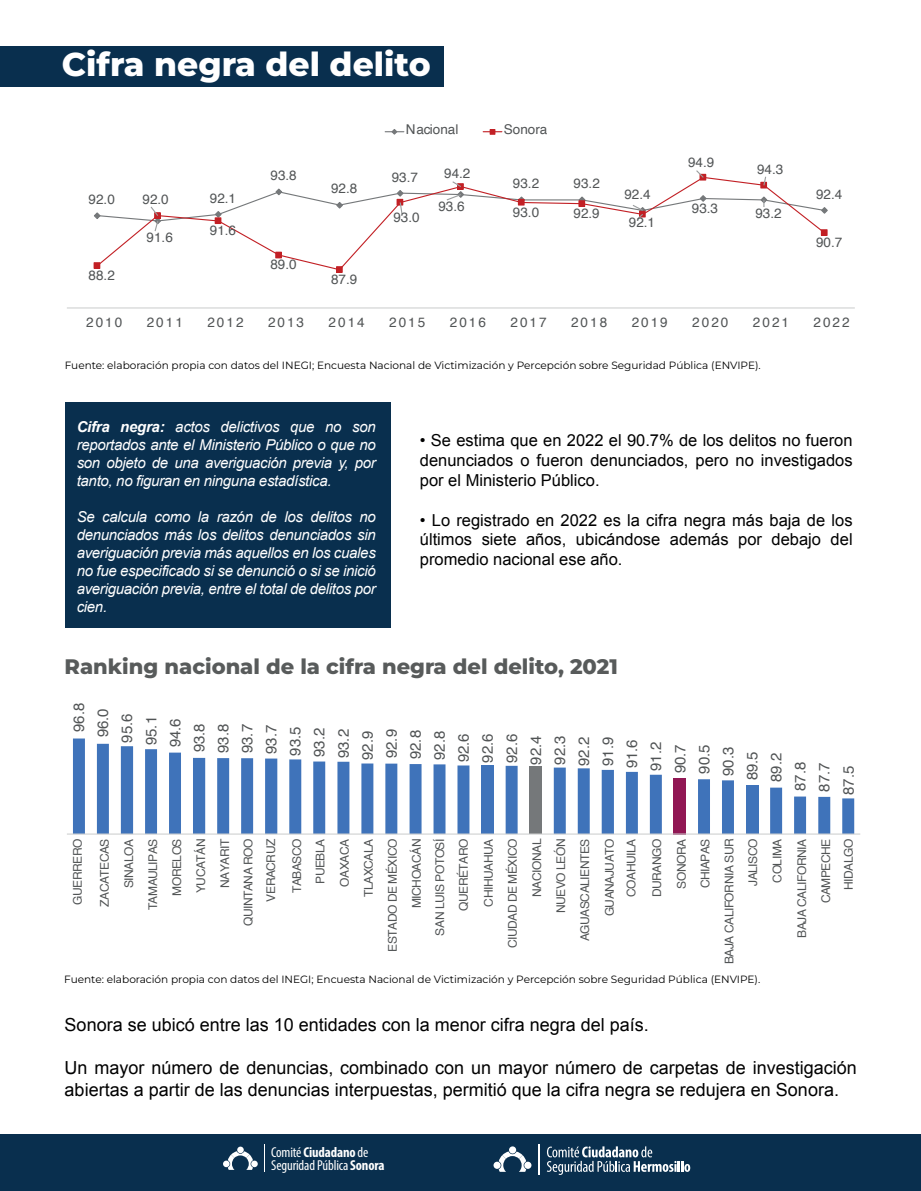
<style>
.page{position:relative;width:921px;height:1191px;background:#fff}
.page>*{position:absolute;margin:0;border:0;box-sizing:border-box;transform-origin:0 0}
.t1{font:800 33px "Montserrat";color:#fff}
.t2{font:800 21px "Montserrat";color:#585b5b}
.t3{font:18px/21.6px "Arial";color:#000001}
.t4{font:16.5px/19.8px "Arial";color:#000001;text-align:justify}
.t5{font:italic 15px/18px "Arial";letter-spacing:-.02em;color:#fff;text-align:justify}
.t6{font:15px "Helvetica";color:#515455}
.t7{font:condensed 14.4px "Myriad Pro";letter-spacing:-.01em;color:#fff}
.t8{font:700 condensed 14.4px "Myriad Pro";letter-spacing:-.01em;color:#fff}
.t9{font:13.5px "Helvetica";letter-spacing:.15em;color:#515455}
.t10{font:13.5px "Helvetica";color:#515455}
.t11{font:12px/23.9px "Helvetica";letter-spacing:-.04em;color:#515455;text-align:right}
.t12{font:10.5px "Montserrat";color:#000001}
.s1{font-weight:700}
.s2{font-weight:400}
</style>
<div class="page">
<div style="left:65px;top:402px;width:326px;height:226px;background:#092f4e"></div>
<div style="left:0;top:1135px;width:921px;height:56px;background:#092f4e"></div>
<div style="left:237px;top:1147px;width:7px;height:6px;background:#fff;border-radius:50%"></div>
<div style="left:223px;top:1161px;width:7px;height:6px;background:#fff;border-radius:50%"></div>
<div style="left:251px;top:1161px;width:7px;height:6px;background:#fff;border-radius:50%"></div>
<svg style="left:228px;top:1151px;width:25px;height:19px"></svg>
<svg style="left:264px;top:1144px;width:1px;height:28px"></svg>
<div style="left:509px;top:1146px;width:7px;height:8px;background:#fff;border-radius:50%"></div>
<div style="left:494px;top:1162px;width:7px;height:7px;background:#fff;border-radius:50%"></div>
<div style="left:524px;top:1162px;width:7px;height:7px;background:#fff;border-radius:50%"></div>
<svg style="left:499px;top:1151px;width:27px;height:21px"></svg>
<svg style="left:547px;top:1146px;width:143px;height:29px"></svg>
<hr style="left:539px;top:1144px;width:1px;height:30px;background:#fff">
<div style="left:0;top:46px;width:443px;height:41px;background:#092f4e"></div>
<hr style="left:67px;top:307px;width:788px;height:2px;background:#d0d1d1">
<svg style="left:100px;top:235px;width:721px;height:35px"></svg>
<div style="left:94px;top:262px;width:6px;height:7px;border:1px solid #c22025"></div>
<div style="left:275px;top:252px;width:7px;height:6px;border:1px solid #c22025"></div>
<div style="left:336px;top:266px;width:7px;height:7px;border:1px solid #c22025"></div>
<div style="left:821px;top:229px;width:7px;height:7px;border:1px solid #c22025"></div>
<svg style="left:94px;top:170px;width:734px;height:65px"></svg>
<svg style="left:385px;top:129px;width:19px;height:6px"></svg>
<svg style="left:483px;top:129px;width:19px;height:6px"></svg>
<svg style="left:73px;top:739px;width:781px;height:95px"></svg>
<hr style="left:67px;top:834px;width:793px;height:1px;background:#d0d1d1">
<h1 class="t1" style="left:62px;top:42px;width:370px">Cifra negra del delito</h1>
<p class="t9" style="left:89px;top:189px;width:28px">92.0</p>
<p class="t9" style="left:89px;top:265px;width:28px">88.2</p>
<p class="t9" style="left:143px;top:189px;width:28px">92.0</p>
<p class="t9" style="left:147px;top:227px;width:28px">91.6</p>
<p class="t9" style="left:210px;top:188px;width:28px">92.1</p>
<p class="t9" style="left:210px;top:220px;width:28px">91.6</p>
<p class="t9" style="left:270px;top:165px;width:28px">93.8</p>
<p class="t9" style="left:270px;top:254px;width:28px">89.0</p>
<p class="t9" style="left:331px;top:178px;width:28px">92.8</p>
<p class="t9" style="left:331px;top:269px;width:28px">87.9</p>
<p class="t10" style="left:406px;top:119px;width:54px">Nacional</p>
<p class="t9" style="left:504px;top:119px;width:45px">Sonora</p>
<p class="t9" style="left:392px;top:167px;width:28px">93.7</p>
<p class="t9" style="left:393px;top:207px;width:28px">93.0</p>
<p class="t9" style="left:444px;top:163px;width:28px">94.2</p>
<p class="t9" style="left:438px;top:196px;width:28px">93.6</p>
<p class="t9" style="left:513px;top:173px;width:28px">93.2</p>
<p class="t9" style="left:574px;top:173px;width:28px">93.2</p>
<p class="t9" style="left:513px;top:201px;width:28px">93.0</p>
<p class="t9" style="left:574px;top:203px;width:28px">92.9</p>
<p class="t9" style="left:624px;top:184px;width:28px">92.4</p>
<p class="t9" style="left:629px;top:212px;width:28px">92.1</p>
<p class="t9" style="left:688px;top:152px;width:28px">94.9</p>
<p class="t9" style="left:692px;top:197px;width:28px">93.3</p>
<p class="t9" style="left:757px;top:158px;width:28px">94.3</p>
<p class="t9" style="left:755px;top:203px;width:28px">93.2</p>
<p class="t9" style="left:816px;top:184px;width:28px">92.4</p>
<p class="t9" style="left:816px;top:232px;width:28px">90.7</p>
<p class="t9" style="left:86px;top:312px;width:38px">2010</p>
<p class="t9" style="left:147px;top:312px;width:38px">2011</p>
<p class="t9" style="left:207px;top:312px;width:38px">2012</p>
<p class="t9" style="left:268px;top:312px;width:38px">2013</p>
<p class="t9" style="left:329px;top:312px;width:38px">2014</p>
<p class="t9" style="left:389px;top:312px;width:38px">2015</p>
<p class="t9" style="left:450px;top:312px;width:38px">2016</p>
<p class="t9" style="left:510px;top:312px;width:38px">2017</p>
<p class="t9" style="left:571px;top:312px;width:38px">2018</p>
<p class="t9" style="left:632px;top:312px;width:38px">2019</p>
<p class="t9" style="left:692px;top:312px;width:38px">2020</p>
<p class="t9" style="left:753px;top:312px;width:38px">2021</p>
<p class="t9" style="left:814px;top:312px;width:38px">2022</p>
<p class="t12" style="left:65px;top:359px;width:698px">Fuente: elaboración propia con datos del INEGI; Encuesta Nacional de Victimización y Percepción sobre Seguridad Pública (ENVIPE).</p>
<p class="t5" style="left:77px;top:418px;width:301px"><span class="s1">Cifra negra:</span> actos delictivos que no son reportados ante el Ministerio Público o que no son objeto de una averiguación previa y, por tanto, no figuran en ninguna estadística.</p>
<p class="t5" style="left:77px;top:508px;width:301px">Se calcula como la razón de los delitos no denunciados más los delitos denunciados sin averiguación previa más aquellos en los cuales no fue especificado si se denunció o si se inició averiguación previa, entre el total de delitos por cien.</p>
<p class="t4" style="left:420px;top:431px;width:434px">• Se estima que en 2022 el 90.7% de los delitos no fueron denunciados o fueron denunciados, pero no investigados por el Ministerio Público.</p>
<p class="t4" style="left:420px;top:510px;width:434px">• Lo registrado en 2022 es la cifra negra más baja de los últimos siete años, ubicándose además por debajo del promedio nacional ese año.</p>
<h2 class="t2" style="left:65px;top:653px;width:555px">Ranking nacional de la cifra negra del delito, 2021</h2>
<p class="t6" style="left:67px;top:732px;width:31px;rotate:-90deg">96.8</p>
<p class="t6" style="left:91px;top:737px;width:31px;rotate:-90deg">96.0</p>
<p class="t6" style="left:115px;top:743px;width:31px;rotate:-90deg">95.6</p>
<p class="t6" style="left:140px;top:745px;width:31px;rotate:-90deg">95.1</p>
<p class="t6" style="left:164px;top:747px;width:31px;rotate:-90deg">94.6</p>
<p class="t6" style="left:188px;top:752px;width:31px;rotate:-90deg">93.8</p>
<p class="t6" style="left:212px;top:753px;width:31px;rotate:-90deg">93.8</p>
<p class="t6" style="left:236px;top:753px;width:31px;rotate:-90deg">93.7</p>
<p class="t6" style="left:260px;top:754px;width:31px;rotate:-90deg">93.7</p>
<p class="t6" style="left:284px;top:756px;width:31px;rotate:-90deg">93.5</p>
<p class="t6" style="left:308px;top:757px;width:31px;rotate:-90deg">93.2</p>
<p class="t6" style="left:332px;top:758px;width:31px;rotate:-90deg">93.2</p>
<p class="t6" style="left:356px;top:760px;width:31px;rotate:-90deg">92.9</p>
<p class="t6" style="left:380px;top:758px;width:31px;rotate:-90deg">92.9</p>
<p class="t6" style="left:404px;top:759px;width:31px;rotate:-90deg">92.8</p>
<p class="t6" style="left:428px;top:760px;width:31px;rotate:-90deg">92.8</p>
<p class="t6" style="left:452px;top:762px;width:31px;rotate:-90deg">92.6</p>
<p class="t6" style="left:476px;top:763px;width:31px;rotate:-90deg">92.6</p>
<p class="t6" style="left:500px;top:763px;width:31px;rotate:-90deg">92.6</p>
<p class="t6" style="left:524px;top:765px;width:31px;rotate:-90deg">92.4</p>
<p class="t6" style="left:548px;top:765px;width:31px;rotate:-90deg">92.3</p>
<p class="t6" style="left:572px;top:766px;width:31px;rotate:-90deg">92.2</p>
<p class="t6" style="left:596px;top:766px;width:31px;rotate:-90deg">91.9</p>
<p class="t6" style="left:620px;top:768px;width:31px;rotate:-90deg">91.6</p>
<p class="t6" style="left:644px;top:771px;width:31px;rotate:-90deg">91.2</p>
<p class="t6" style="left:669px;top:773px;width:31px;rotate:-90deg">90.7</p>
<p class="t6" style="left:693px;top:774px;width:31px;rotate:-90deg">90.5</p>
<p class="t6" style="left:717px;top:776px;width:31px;rotate:-90deg">90.3</p>
<p class="t6" style="left:741px;top:780px;width:31px;rotate:-90deg">89.5</p>
<p class="t6" style="left:765px;top:782px;width:31px;rotate:-90deg">89.2</p>
<p class="t6" style="left:789px;top:791px;width:31px;rotate:-90deg">87.8</p>
<p class="t6" style="left:813px;top:792px;width:31px;rotate:-90deg">87.7</p>
<p class="t6" style="left:837px;top:795px;width:31px;rotate:-90deg">87.5</p>
<p class="t11" style="left:66px;top:905px;width:68px;rotate:-90deg">GUERRERO</p>
<p class="t11" style="left:93px;top:926px;width:89px;rotate:-90deg">ZACATECAS<br>SINALOA<br>TAMAULIPAS<br>MORELOS<br>YUCATÁN<br>NAYARIT<br>QUINTANA ROO<br>VERACRUZ</p>
<p class="t11" style="left:286px;top:893px;width:56px;line-height:23.1px;rotate:-90deg">TABASCO<br>PUEBLA</p>
<p class="t11" style="left:333px;top:952px;width:115px;rotate:-90deg">OAXACA<br>TLAXCALA<br>ESTADO DE MÉXICO<br>MICHOACÁN<br>SAN LUIS POTOSÍ<br>QUERÉTARO</p>
<p class="t11" style="left:477px;top:948px;width:111px;rotate:-90deg">CHIHUAHUA<br>CIUDAD DE MÉXICO<br>NACIONAL<br>NUEVO LEÓN<br>AGUASCALIENTES<br>GUANAJUATO</p>
<p class="t11" style="left:619px;top:897px;width:60px;line-height:25.2px;rotate:-90deg">COAHUILA<br>DURANGO<br>SONORA</p>
<p class="t11" style="left:693px;top:964px;width:127px;rotate:-90deg">CHIAPAS<br>BAJA CALIFORNIA SUR<br>JALISCO<br>COLIMA<br>BAJA CALIFORNIA<br>CAMPECHE</p>
<p class="t11" style="left:837px;top:890px;width:53px;rotate:-90deg">HIDALGO</p>
<p class="t12" style="left:64px;top:973px;width:698px">Fuente: elaboración propia con datos del INEGI; Encuesta Nacional de Victimización y Percepción sobre Seguridad Pública (ENVIPE).</p>
<p class="t3" style="left:65px;top:1014px;width:586px">Sonora se ubicó entre las 10 entidades con la menor cifra negra del país.</p>
<p class="t3" style="left:65px;top:1057px;width:794px">Un mayor número de denuncias, combinado con un mayor número de carpetas de investigación abiertas a partir de las denuncias interpuestas, permitió que la cifra negra se redujera en Sonora.</p>
<p class="t8" style="left:271px;top:1143px;width:99px"><span class="s2">Comité</span>Ciudadano <span class="s2">de</span></p>
<p class="t7" style="left:271px;top:1156px;width:115px">SeguridadPública<span class="s1">Sonora</span></p>
</div>
